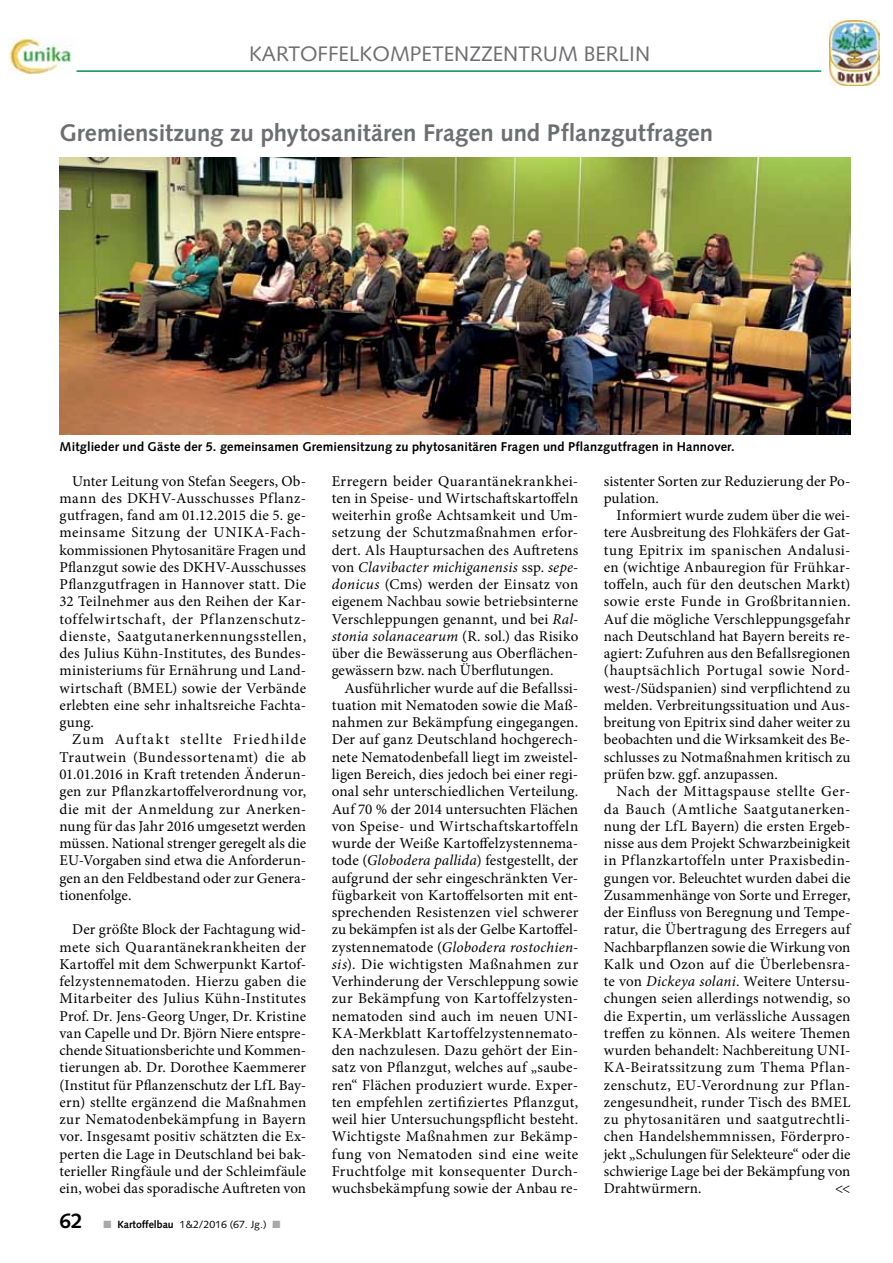
<style>
.page{position:relative;width:893px;height:1263px;background:#fff}
.page>*{position:absolute;margin:0;border:0;box-sizing:border-box;transform-origin:0 0}
.t1{font:700 24px "Syntax LT Std";color:#6d6e71}
.t2{font:21px "Syntax LT Std";color:#6d6e71}
.t3{font:15px/17.2px "Minion Pro";letter-spacing:.01em;color:#000;text-align:justify}
.t4{font:700 12.75px "Syntax LT Std";letter-spacing:.015em;color:#000}
.t5{font:10.5px "Syntax LT Std";color:#000}
.s1{font-weight:700;font-size:21px}
.s2{color:#a7a9ac}
.s3{font-weight:700}
.s4{font-style:italic}
</style>
<div class="page">
<img style="left:9px;top:37px;width:63px;height:38px">
<hr style="left:77px;top:70px;width:744px;height:2px;background:#009057">
<img style="left:829px;top:21px;width:51px;height:65px">
<img style="left:60px;top:158px;width:790px;height:276px">
<h2 class="t2" style="left:249px;top:41px;width:403px">KARTOFFELKOMPETENZZENTRUM BERLIN</h2>
<h1 class="t1" style="left:60px;top:119px;width:655px">Gremiensitzung zu phytosanitären Fragen und Pflanzgutfragen</h1>
<p class="t4" style="left:60px;top:439px;width:677px">Mitglieder und Gäste der 5. gemeinsamen Gremiensitzung zu phytosanitären Fragen und Pflanzgutfragen in Hannover.</p>
<p class="t3" style="left:60px;top:472px;width:248px;text-indent:13px">Unter Leitung von Stefan Seegers, Ob&shy;mann des DKHV-Ausschusses Pflanz&shy;gutfragen, fand am 01.12.2015 die 5. ge&shy;meinsame Sitzung der UNIKA-Fach&shy;kommissionen Phytosanitäre Fragen und Pflanzgut sowie des DKHV-Ausschusses Pflanzgutfragen in Hannover statt. Die 32 Teilnehmer aus den Reihen der Kar&shy;toffelwirtschaft, der Pflanzenschutz&shy;dienste, Saatgutanerkennungsstellen, des Julius Kühn-Institutes, des Bundes&shy;ministeriums für Ernährung und Land&shy;wirtschaft (BMEL) sowie der Verbände erlebten eine sehr inhaltsreiche Fachta&shy;gung.</p>
<p class="t3" style="left:60px;top:731px;width:248px;text-indent:13px">Zum Auftakt stellte Friedhilde Trautwein (Bundessortenamt) die ab 01.01.2016 in Kraft tretenden Änderun&shy;gen zur Pflanzkartoffelverordnung vor, die mit der Anmeldung zur Anerken&shy;nung für das Jahr 2016 umgesetzt werden müssen. National strenger geregelt als die EU-Vorgaben sind etwa die Anforderun&shy;gen an den Feldbestand oder zur Genera&shy;tionenfolge.</p>
<p class="t3" style="left:60px;top:921px;width:248px;text-indent:13px">Der größte Block der Fachtagung wid&shy;mete sich Quarantänekrankheiten der Kartoffel mit dem Schwerpunkt Kartof&shy;felzystennematoden. Hierzu gaben die Mitarbeiter des Julius Kühn-Institutes Prof. Dr. Jens-Georg Unger, Dr. Kristine van Capelle und Dr. Björn Niere entspre&shy;chende Situationsberichte und Kommen&shy;tierungen ab. Dr. Dorothee Kaemmerer (Institut für Pflanzenschutz der LfL Bay&shy;ern) stellte ergänzend die Maßnahmen zur Nematodenbekämpfung in Bayern vor. Insgesamt positiv schätzten die Ex&shy;perten die Lage in Deutschland bei bak&shy;terieller Ringfäule und der Schleimfäule ein, wobei das sporadische Auftreten von</p>
<p class="t5" style="left:60px;top:1218px;width:222px"><span class="s1">62</span> <span class="s2">■</span> <span class="s3">Kartoffelbau</span> 1&amp;2/2016 (67. JG.) <span class="s2">■</span></p>
<p class="t3" style="left:332px;top:472px;width:248px">Erregern beider Quarantänekrankhei&shy;ten in Speise- und Wirtschaftskartoffeln weiterhin große Achtsamkeit und Um&shy;setzung der Schutzmaßnahmen erfor&shy;dert. Als Hauptursachen des Auftretens von <span class="s4">Clavibacter michiganensis</span> ssp. <span class="s4">sepe&shy;donicus</span> (Cms) werden der Einsatz von eigenem Nachbau sowie betriebsinterne Verschleppungen genannt, und bei <span class="s4">Ral&shy;stonia solanacearum</span> (R. sol.) das Risiko über die Bewässerung aus Oberflächen&shy;gewässern bzw. nach Überflutungen.</p>
<p class="t3" style="left:332px;top:679px;width:248px;text-indent:13px">Ausführlicher wurde auf die Befallssi&shy;tuation mit Nematoden sowie die Maß&shy;nahmen zur Bekämpfung eingegangen.<br>Der auf ganz Deutschland hochgerech&shy;nete Nematodenbefall liegt im zweistel&shy;ligen Bereich, dies jedoch bei einer regi&shy;onal sehr unterschiedlichen Verteilung.<br>Auf 70 % der 2014 untersuchten Flächen von Speise- und Wirtschaftskartoffeln wurde der Weiße Kartoffelzystennema&shy;tode (<span class="s4">Globodera pallida</span>) festgestellt, der aufgrund der sehr eingeschränkten Ver&shy;fügbarkeit von Kartoffelsorten mit ent&shy;sprechenden Resistenzen viel schwerer zu bekämpfen ist als der Gelbe Kartoffel&shy;zystennematode (<span class="s4">Globodera rostochien&shy;sis</span>). Die wichtigsten Maßnahmen zur Verhinderung der Verschleppung sowie zur Bekämpfung von Kartoffelzysten&shy;nematoden sind auch im neuen UNI-KA-Merkblatt Kartoffelzystennemato&shy;den nachzulesen. Dazu gehört der Ein&shy;satz von Pflanzgut, welches auf „saube&shy;ren“ Flächen produziert wurde. Exper&shy;ten empfehlen zertifiziertes Pflanzgut, weil hier Untersuchungspflicht besteht.<br>Wichtigste Maßnahmen zur Bekämp&shy;fung von Nematoden sind eine weite Fruchtfolge mit konsequenter Durch&shy;wuchsbekämpfung sowie der Anbau re-</p>
<p class="t3" style="left:604px;top:472px;width:248px">sistenter Sorten zur Reduzierung der Po&shy;pulation.</p>
<p class="t3" style="left:604px;top:507px;width:248px;text-indent:13px">Informiert wurde zudem über die wei&shy;tere Ausbreitung des Flohkäfers der Gat&shy;tung Epitrix im spanischen Andalusi&shy;en (wichtige Anbauregion für Frühkar&shy;toffeln, auch für den deutschen Markt) sowie erste Funde in Großbritannien.<br>Auf die mögliche Verschleppungsgefahr nach Deutschland hat Bayern bereits re&shy;agiert: Zufuhren aus den Befallsregionen (hauptsächlich Portugal sowie Nord&shy;west-/Südspanien) sind verpflichtend zu melden. Verbreitungssituation und Aus&shy;breitung von Epitrix sind daher weiter zu beobachten und die Wirksamkeit des Be&shy;schlusses zu Notmaßnahmen kritisch zu prüfen bzw. ggf. anzupassen.</p>
<p class="t3" style="left:604px;top:783px;width:248px;text-indent:13px">Nach der Mittagspause stellte Ger&shy;da Bauch (Amtliche Saatgutanerken&shy;nung der LfL Bayern) die ersten Ergeb&shy;nisse aus dem Projekt Schwarzbeinigkeit in Pflanzkartoffeln unter Praxisbedin&shy;gungen vor. Beleuchtet wurden dabei die Zusammenhänge von Sorte und Erreger, der Einfluss von Beregnung und Tempe&shy;ratur, die Übertragung des Erregers auf Nachbarpflanzen sowie die Wirkung von Kalk und Ozon auf die Überlebensra&shy;te von <span class="s4">Dickeya solani</span>. Weitere Untersu&shy;chungen seien allerdings notwendig, so die Expertin, um verlässliche Aussagen treffen zu können. Als weitere Themen wurden behandelt: Nachbereitung UNI-KA-Beiratssitzung zum Thema Pflan&shy;zenschutz, EU-Verordnung zur Pflan&shy;zengesundheit, runder Tisch des BMEL zu phytosanitären und saatgutrechtli&shy;chen Handelshemmnissen, Förderpro&shy;jekt „Schulungen für Selekteure“ oder die schwierige Lage bei der Bekämpfung von Drahtwürmern.</p>
<p class="t3" style="left:835px;top:1180px;width:17px">&lt;&lt;</p>
</div>
